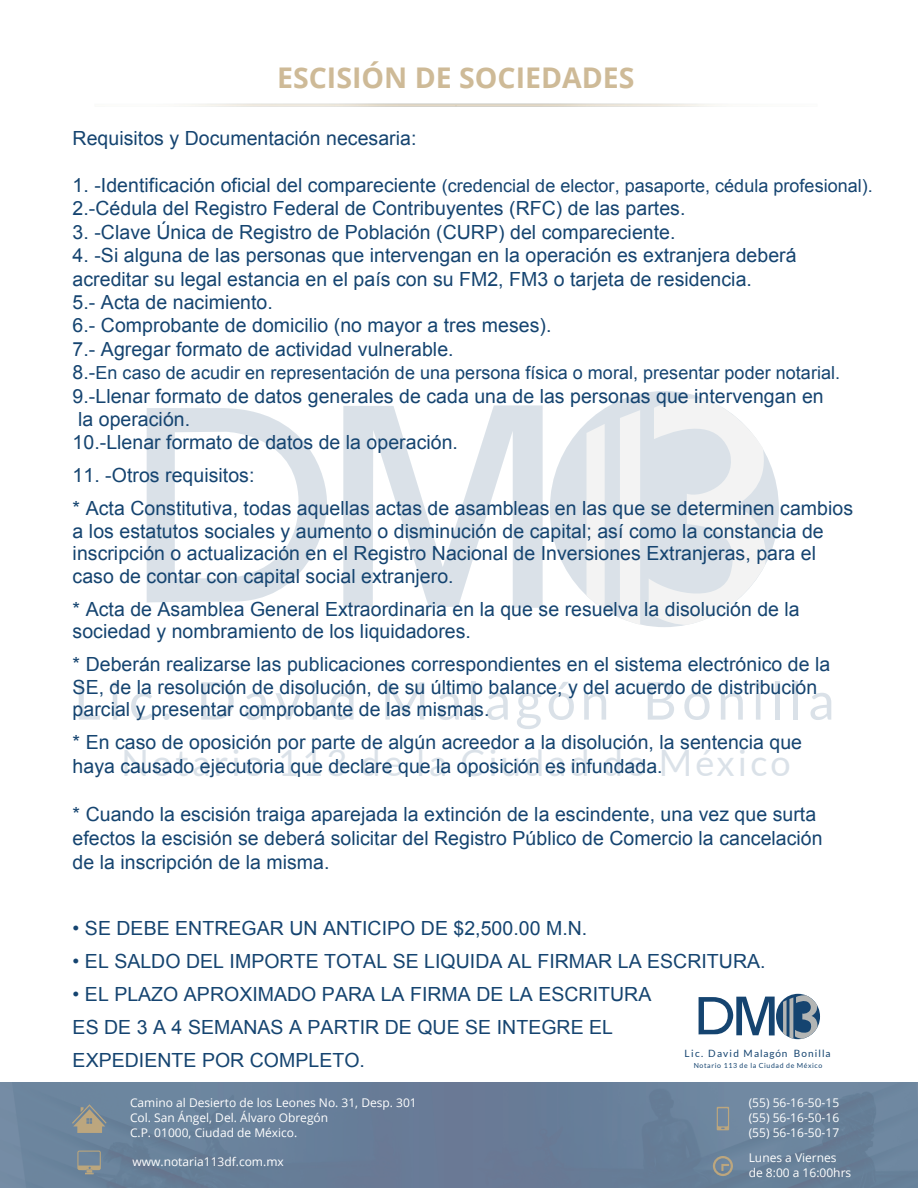
<style>
.page{position:relative;width:918px;height:1188px;background:#fff}
.page>*{position:absolute;margin:0;border:0;box-sizing:border-box;transform-origin:0 0}
.t1{font:52.2px "Lato";letter-spacing:.105em;color:#154470}
.t2{font:36.3px "Lato";letter-spacing:.085em;color:#154470}
.t3{font:700 28.5px "Open Sans";color:#ceba97}
.t4{font:19.5px/23.4px "Arial";color:#154470}
.t5{font:18px "Arial";color:#154470}
.t6{font:12px/15px "Open Sans";color:#fff}
.t7{font:10.05px "Lato";letter-spacing:.105em;color:#154470}
.t8{font:7.05px "Lato";letter-spacing:.085em;color:#154470}
.s1{font-size:19.5px}
</style>
<div class="page">
<div style="left:550px;top:391px;width:229px;height:236px;background:#dae1e8;border-radius:50%"></div>
<div style="left:587px;top:424px;width:18px;height:185px;background:#f3f3f3"></div>
<div style="left:620px;top:410px;width:20px;height:215px;background:#f3f3f3"></div>
<svg style="left:649px;top:396px;width:119px;height:229px"></svg>
<svg style="left:343px;top:405px;width:200px;height:203px"></svg>
<svg style="left:147px;top:408px;width:180px;height:195px"></svg>
<img style="left:0;top:1082px;width:918px;height:106px">
<svg style="left:717px;top:1107px;width:12px;height:23px"></svg>
<svg style="left:713px;top:1156px;width:20px;height:20px"></svg>
<svg style="left:72px;top:1104px;width:35px;height:29px"></svg>
<svg style="left:77px;top:1151px;width:24px;height:23px"></svg>
<div style="left:776px;top:994px;width:44px;height:45px;background:#154470;border-radius:50%"></div>
<svg style="left:783px;top:995px;width:35px;height:44px"></svg>
<svg style="left:699px;top:997px;width:76px;height:38px"></svg>
<h3 class="t3" style="left:277px;top:58px;width:359px">ESCISIÓN DE SOCIEDADES</h3>
<p class="t4" style="left:73px;top:127px;width:345px">Requisitos y Documentación necesaria:</p>
<p class="t5" style="left:73px;top:174px;width:802px"><span class="s1">1. -Identificación oficial del compareciente</span> (credencial de elector, pasaporte, cédula profesional).</p>
<p class="t4" style="left:73px;top:197px;width:614px">2.-Cédula del Registro Federal de Contribuyentes (RFC) de las partes.</p>
<p class="t4" style="left:73px;top:221px;width:604px">3. -Clave Única de Registro de Población (CURP) del compareciente.</p>
<p class="t4" style="left:73px;top:244px;width:725px">4. -Si alguna de las personas que intervengan en la operación es extranjera deberá acreditar su legal estancia en el país con su FM2, FM3 o tarjeta de residencia.<br>5.- Acta de nacimiento.<br>6.- Comprobante de domicilio (no mayor a tres meses).<br>7.- Agregar formato de actividad vulnerable.</p>
<p class="t5" style="left:73px;top:361px;width:769px"><span class="s1">8.-</span>En caso de acudir en representación de una persona física o moral, presentar poder notarial.</p>
<p class="t4" style="left:73px;top:384px;width:753px">9.-Llenar formato de datos generales de cada una de las personas que intervengan en la operación.<br>10.-Llenar formato de datos de la operación.</p>
<p class="t4" style="left:73px;top:459px;width:782px;line-height:33px">11. -Otros requisitos:<br>* Acta Constitutiva, todas aquellas actas de asambleas en las que se determinen cambios</p>
<p class="t4" style="left:73px;top:520px;width:753px;line-height:22.5px">a los estatutos sociales y aumento o disminución de capital; así como la constancia de inscripción o actualización en el Registro Nacional de Inversiones Extranjeras, para el caso de contar con capital social extranjero.</p>
<p class="t4" style="left:73px;top:598px;width:729px;line-height:22.5px">* Acta de Asamblea General Extraordinaria en la que se resuelva la disolución de la sociedad y nombramiento de los liquidadores.</p>
<p class="t4" style="left:73px;top:654px;width:759px;line-height:22.5px">* Deberán realizarse las publicaciones correspondientes en el sistema electrónico de la<br>SE, de la resolución de disolución, de su último balance, y del acuerdo de distribución parcial y presentar comprobante de las mismas.</p>
<p class="t4" style="left:73px;top:731px;width:731px;line-height:24px">* En caso de oposición por parte de algún acreedor a la disolución, la sentencia que haya causado ejecutoria que declare que la oposición es infundada.</p>
<p class="t4" style="left:73px;top:803px;width:752px;line-height:24px">* Cuando la escisión traiga aparejada la extinción de la escindente, una vez que surta efectos la escisión se deberá solicitar del Registro Público de Comercio la cancelación de la inscripción de la misma.</p>
<h1 class="t1" style="left:74px;top:672px;width:762px">Lic. David Malagón Bonilla</h1>
<h2 class="t2" style="left:122px;top:743px;width:671px">Notario 113 de la Ciudad de México</h2>
<p class="t4" style="left:73px;top:917px;width:516px">• SE DEBE ENTREGAR UN ANTICIPO DE $2,500.00 M.N.</p>
<p class="t4" style="left:73px;top:950px;width:695px">• EL SALDO DEL IMPORTE TOTAL SE LIQUIDA AL FIRMAR LA ESCRITURA.</p>
<p class="t4" style="left:73px;top:978px;width:580px;line-height:33px">• EL PLAZO APROXIMADO PARA LA FIRMA DE LA ESCRITURA<br>ES DE 3 A 4 SEMANAS A PARTIR DE QUE SE INTEGRE EL<br>EXPEDIENTE POR COMPLETO.</p>
<p class="t7" style="left:685px;top:1048px;width:148px">Lic. David Malagón Bonilla</p>
<p class="t8" style="left:694px;top:1061px;width:130px">Notario 113 de la Ciudad de México</p>
<p class="t6" style="left:130px;top:1095px;width:288px">Camino al Desierto de los Leones No. 31, Desp. 301<br>Col. San Ángel, Del. Álvaro Obregón<br>C.P. 01000, Ciudad de México.</p>
<p class="t6" style="left:133px;top:1154px;width:153px">www.notaria113df.com.mx</p>
<p class="t6" style="left:749px;top:1095px;width:92px;text-align:justify">(55) 56-16-50-15 (55) 56-16-50-16 (55) 56-16-50-17</p>
<p class="t6" style="left:749px;top:1150px;width:104px">Lunes a Viernes de 8:00 a 16:00hrs</p>
</div>
